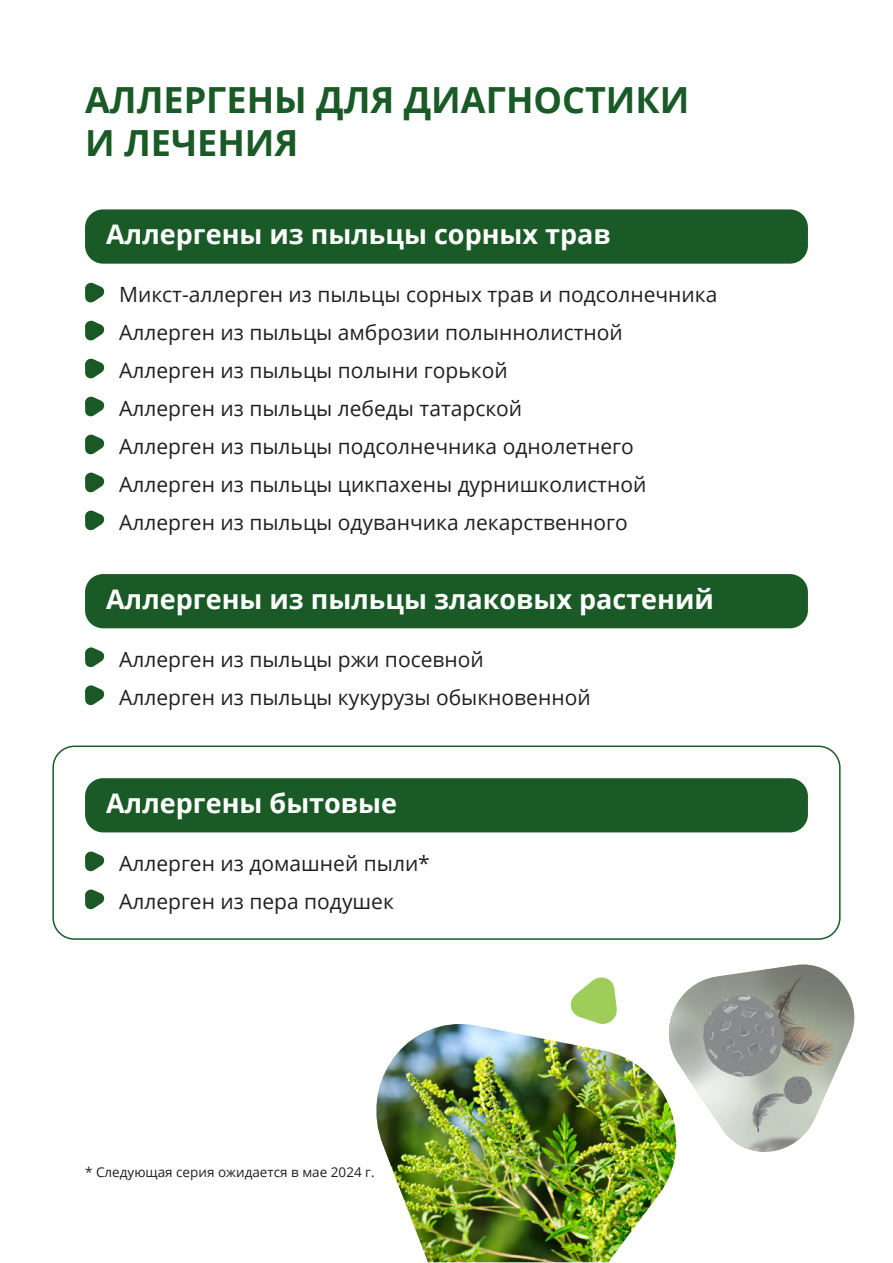
<style>
.page{position:relative;width:893px;height:1263px;background:#fff}
.page>*{position:absolute;margin:0;border:0;box-sizing:border-box;transform-origin:0 0}
.t1{font:700 36px "Open Sans";color:#195a26}
.t2{font:700 27px "Open Sans";color:#fff}
.t3{font:21px "Open Sans";color:#231f20}
.t4{font:13.5px "Open Sans";color:#231f20}
</style>
<div class="page">
<svg style="left:85px;top:282px;width:20px;height:21px"></svg>
<svg style="left:85px;top:320px;width:20px;height:21px"></svg>
<svg style="left:85px;top:358px;width:20px;height:21px"></svg>
<svg style="left:85px;top:396px;width:20px;height:21px"></svg>
<svg style="left:85px;top:434px;width:20px;height:21px"></svg>
<svg style="left:85px;top:472px;width:20px;height:21px"></svg>
<svg style="left:85px;top:510px;width:20px;height:21px"></svg>
<div style="left:85px;top:209px;width:723px;height:55px;background:#1a5a26;border-radius:18px"></div>
<svg style="left:85px;top:647px;width:20px;height:20px"></svg>
<svg style="left:85px;top:685px;width:20px;height:20px"></svg>
<div style="left:85px;top:574px;width:723px;height:54px;background:#1a5a26;border-radius:18px"></div>
<svg style="left:85px;top:851px;width:20px;height:21px"></svg>
<svg style="left:85px;top:889px;width:20px;height:21px"></svg>
<div style="left:85px;top:778px;width:723px;height:54px;background:#1a5a26;border-radius:18px"></div>
<div style="left:52px;top:745px;width:789px;height:195px;border:2px solid #1a5a26;border-radius:21px"></div>
<img style="left:376px;top:1024px;width:298px;height:238px">
<img style="left:656px;top:964px;width:199px;height:200px">
<svg style="left:568px;top:977px;width:50px;height:49px"></svg>
<p class="t1" style="left:85px;top:74px;width:606px">АЛЛЕРГЕНЫ ДЛЯ ДИАГНОСТИКИ</p>
<p class="t1" style="left:85px;top:117px;width:215px">И ЛЕЧЕНИЯ</p>
<p class="t2" style="left:106px;top:215px;width:506px">Аллергены из пыльцы сорных трав</p>
<p class="t3" style="left:119px;top:280px;width:600px">Микст-аллерген из пыльцы сорных трав и подсолнечника</p>
<p class="t3" style="left:119px;top:318px;width:505px">Аллерген из пыльцы амброзии полыннолистной</p>
<p class="t3" style="left:119px;top:356px;width:390px">Аллерген из пыльцы полыни горькой</p>
<p class="t3" style="left:119px;top:394px;width:405px">Аллерген из пыльцы лебеды татарской</p>
<p class="t3" style="left:119px;top:432px;width:516px">Аллерген из пыльцы подсолнечника однолетнего</p>
<p class="t3" style="left:119px;top:470px;width:529px">Аллерген из пыльцы цикпахены дурнишколистной</p>
<p class="t3" style="left:119px;top:508px;width:510px">Аллерген из пыльцы одуванчика лекарственного</p>
<p class="t2" style="left:106px;top:580px;width:609px">Аллергены из пыльцы злаковых растений</p>
<p class="t3" style="left:119px;top:645px;width:366px">Аллерген из пыльцы ржи посевной</p>
<p class="t3" style="left:119px;top:683px;width:473px">Аллерген из пыльцы кукурузы обыкновенной</p>
<p class="t2" style="left:106px;top:784px;width:292px">Аллергены бытовые</p>
<p class="t3" style="left:119px;top:849px;width:312px">Аллерген из домашней пыли*</p>
<p class="t3" style="left:119px;top:887px;width:276px">Аллерген из пера подушек</p>
<p class="t4" style="left:85px;top:1162px;width:291px">* Следующая серия ожидается в мае 2024 г.</p>
</div>
